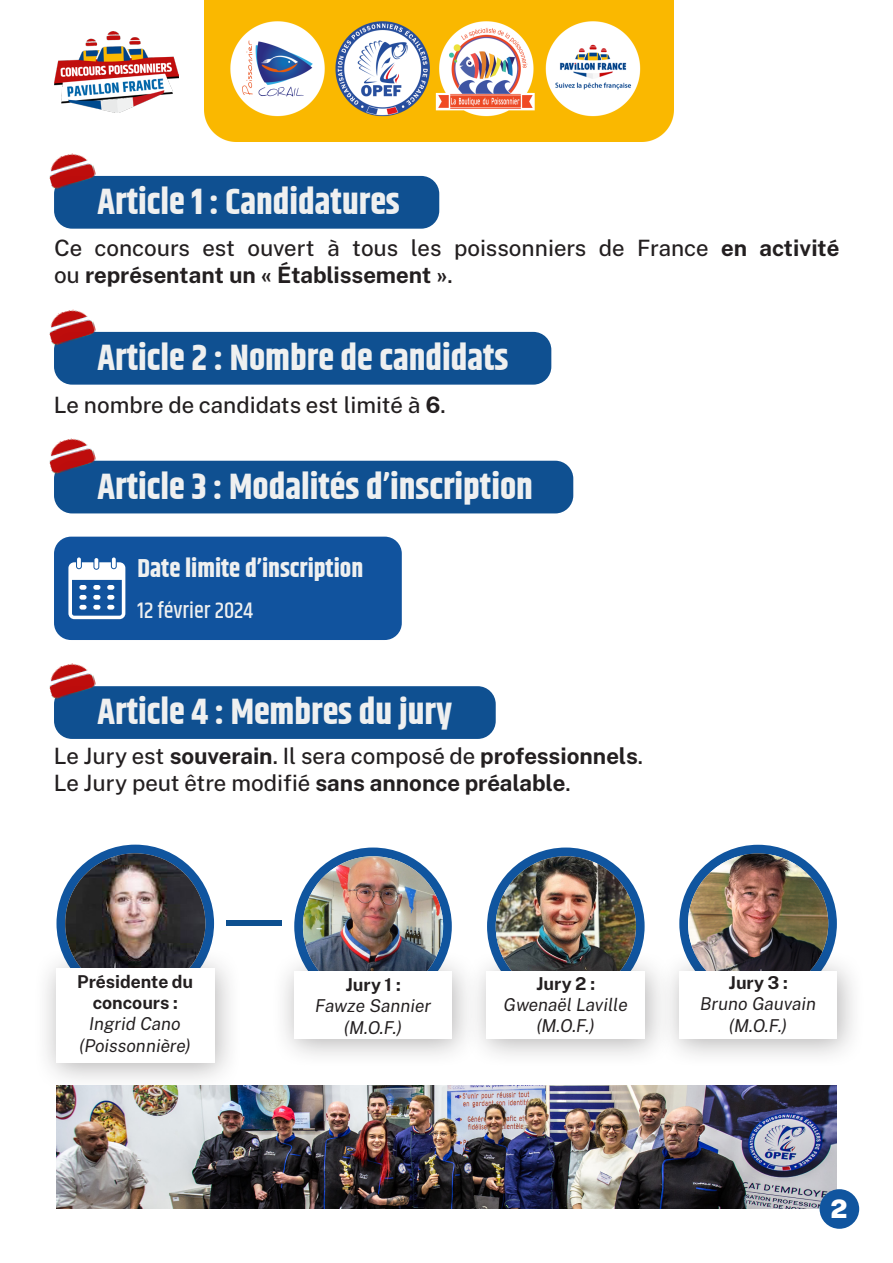
<style>
.page{position:relative;width:893px;height:1263px;background:#fff}
.page>*{position:absolute;margin:0;border:0;box-sizing:border-box;transform-origin:0 0}
.t1{font:700 36px "Khand";color:#eff0f0}
.t2{font:700 25.5px "Khand";color:#eff0f0}
.t3{font:900 25.5px "Public Sans";color:#fff}
.t4{font:500 22.5px/27px "Public Sans";color:#231f20}
.t5{font:500 22.5px "Khand";color:#eff0f0}
.t6{font:italic 17.7px/21.3px "Public Sans";color:#231f20;text-align:center}
.s1{font-weight:700}
.s2{font-weight:700;font-style:normal}
</style>
<div class="page">
<div style="left:54px;top:176px;width:385px;height:53px;background:#0f5091;border-radius:18px"></div>
<div style="left:54px;top:332px;width:497px;height:53px;background:#0f5091;border-radius:18px"></div>
<div style="left:54px;top:461px;width:519px;height:52px;background:#0f5091;border-radius:18px"></div>
<div style="left:54px;top:537px;width:348px;height:103px;background:#11539e;border-radius:17px"></div>
<svg style="left:68px;top:562px;width:57px;height:57px"></svg>
<svg style="left:94px;top:558px;width:4px;height:11px"></svg>
<svg style="left:77px;top:557px;width:4px;height:11px"></svg>
<svg style="left:112px;top:557px;width:4px;height:11px"></svg>
<div style="left:54px;top:686px;width:442px;height:53px;background:#0f5091;border-radius:18px"></div>
<div style="left:294px;top:847px;width:158px;height:158px;background:#10559f;border-radius:50%"></div>
<div style="left:679px;top:845px;width:158px;height:157px;background:#10559f;border-radius:50%"></div>
<div style="left:56px;top:845px;width:158px;height:157px;background:#10559f;border-radius:50%"></div>
<img style="left:65px;top:853px;width:140px;height:140px;border-radius:70px">
<img style="left:303px;top:856px;width:140px;height:140px;border-radius:70px">
<img style="left:688px;top:853px;width:140px;height:141px;border-radius:70px">
<div style="left:272px;top:949px;width:208px;height:119px;background:#231f20;opacity:.34"></div>
<div style="left:294px;top:971px;width:158px;height:68px;background:#fff"></div>
<div style="left:657px;top:949px;width:208px;height:119px;background:#231f20;opacity:.34"></div>
<div style="left:679px;top:971px;width:158px;height:68px;background:#fff"></div>
<div style="left:33px;top:946px;width:209px;height:146px;background:#231f20;opacity:.34"></div>
<div style="left:56px;top:968px;width:158px;height:95px;background:#fff"></div>
<div style="left:487px;top:847px;width:158px;height:158px;background:#10559f;border-radius:50%"></div>
<img style="left:496px;top:856px;width:140px;height:140px;border-radius:70px">
<div style="left:464px;top:949px;width:209px;height:119px;background:#231f20;opacity:.34"></div>
<div style="left:487px;top:971px;width:158px;height:68px;background:#fff"></div>
<img style="left:54px;top:32px;width:124px;height:81px">
<img style="left:205px;top:0;width:469px;height:141px">
<div style="left:227px;top:921px;width:55px;height:5px;background:#0e5090"></div>
<img style="left:49px;top:153px;width:48px;height:37px">
<img style="left:49px;top:309px;width:48px;height:37px">
<img style="left:49px;top:438px;width:48px;height:37px">
<img style="left:49px;top:663px;width:48px;height:37px">
<img style="left:56px;top:1085px;width:781px;height:124px">
<div style="left:820px;top:1189px;width:39px;height:40px;background:#10559f;border-radius:50%"></div>
<p class="t1" style="left:98px;top:176px;width:304px">Article 1 : Candidatures</p>
<p class="t4" style="left:54px;top:233px;width:787px">Ce concours est ouvert à tous les poissonniers de France <span class="s1">en activité </span>ou <span class="s1">représentant un « Établissement »</span>.</p>
<p class="t1" style="left:98px;top:332px;width:413px">Article 2 : Nombre de candidats</p>
<p class="t4" style="left:54px;top:390px;width:393px">Le nombre de candidats est limité à <span class="s1">6</span>.</p>
<p class="t1" style="left:98px;top:461px;width:437px">Article 3 : Modalités d’inscription</p>
<p class="t2" style="left:137px;top:550px;width:227px">Date limite d’inscription</p>
<p class="t5" style="left:137px;top:596px;width:117px">12 février 2024</p>
<p class="t1" style="left:98px;top:686px;width:356px">Article 4 : Membres du jury</p>
<p class="t4" style="left:54px;top:741px;width:591px">Le Jury est <span class="s1">souverain</span>. Il sera composé de <span class="s1">professionnels</span>.</p>
<p class="t4" style="left:54px;top:768px;width:518px">Le Jury peut être modifié <span class="s1">sans annonce préalable</span>.</p>
<p class="t6" style="left:77px;top:970px;width:117px"><span class="s2">Présidente du concours :<br></span>Ingrid Cano (Poissonnière)</p>
<p class="t6" style="left:503px;top:972px;width:126px"><span class="s2">Jury 2 :<br></span>Gwenaël Laville (M.O.F.)</p>
<p class="t6" style="left:315px;top:973px;width:117px"><span class="s2">Jury 1 :<br></span>Fawze Sannier (M.O.F.)</p>
<p class="t6" style="left:700px;top:971px;width:117px"><span class="s2">Jury 3 :<br></span>Bruno Gauvain (M.O.F.)</p>
<p class="t3" style="left:831px;top:1188px;width:19px">2</p>
</div>
